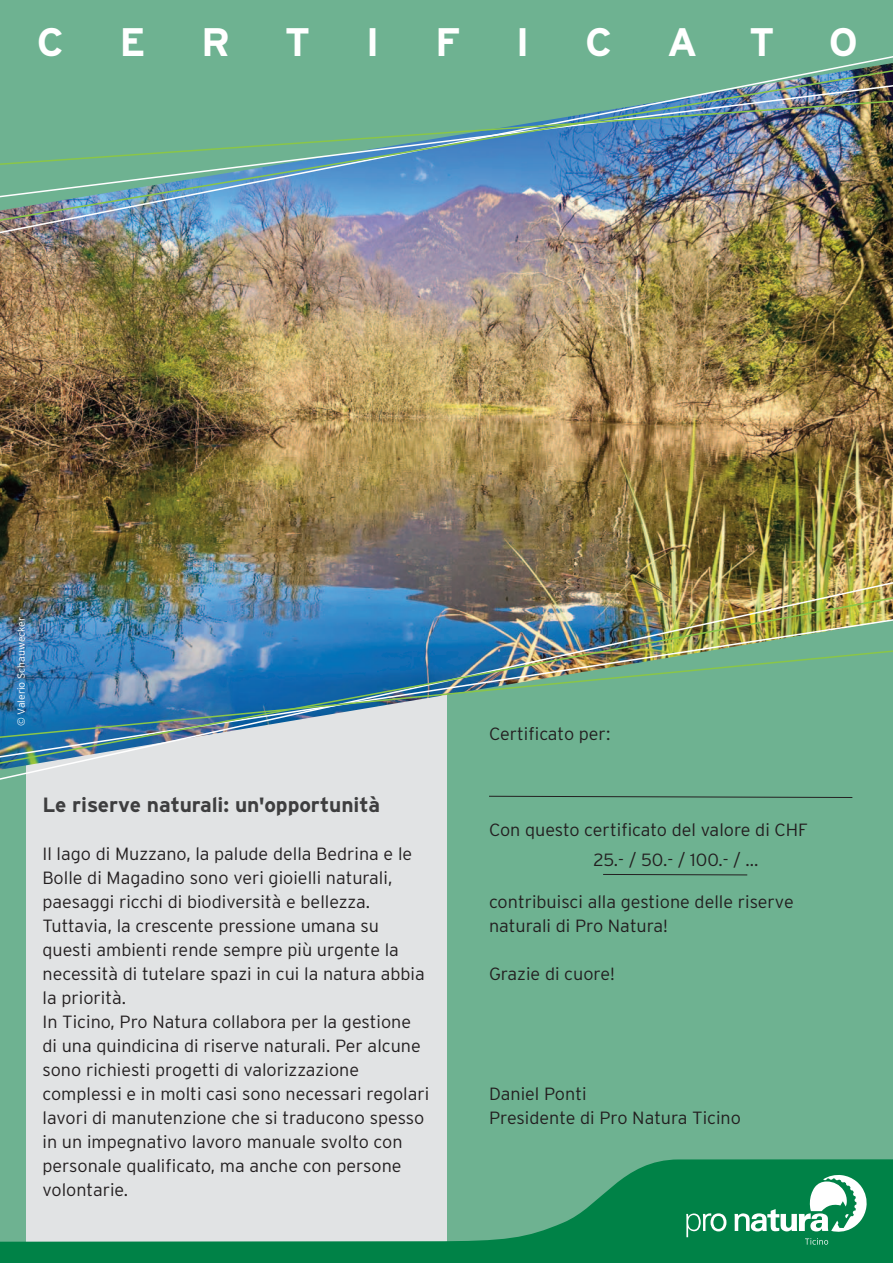
<style>
.page{position:relative;width:893px;height:1263px;background:#fff}
.page>*{position:absolute;margin:0;border:0;box-sizing:border-box;transform-origin:0 0}
.t1{font:700 40.5px "Interstate";color:#fff}
.t2{font:700 21px "Interstate";letter-spacing:-.005em;color:#3e3e3f}
.t3{font:300 18px/24px "Interstate";color:#231f20}
.t4{font:300 10.5px "Interstate";color:#fff}
</style>
<div class="page">
<div style="left:0;top:617px;width:893px;height:638px;background:#6eb291"></div>
<div style="left:0;top:0;width:893px;height:213px;background:#6eb291"></div>
<div style="left:26px;top:688px;width:420px;height:556px;background:#e1e3e4"></div>
<img style="left:0;top:248px;width:893px;height:324px">
<svg style="left:0;top:1159px;width:893px;height:104px"></svg>
<svg style="left:686px;top:1174px;width:181px;height:71px;background:#399d70"></svg>
<img style="left:0;top:56px;width:893px;height:192px">
<img style="left:0;top:57px;width:893px;height:175px">
<img style="left:0;top:572px;width:893px;height:232px">
<img style="left:0;top:588px;width:893px;height:201px">
<svg style="left:488px;top:796px;width:365px;height:2px"></svg>
<svg style="left:603px;top:874px;width:145px;height:1px"></svg>
<h1 class="t1" style="left:37px;top:17px;width:29px">C</h1>
<h1 class="t1" style="left:119px;top:17px;width:28px">E</h1>
<h1 class="t1" style="left:201px;top:17px;width:30px">R</h1>
<h1 class="t1" style="left:285px;top:17px;width:27px">T</h1>
<h1 class="t1" style="left:366px;top:17px;width:15px">I</h1>
<h1 class="t1" style="left:435px;top:17px;width:27px">F</h1>
<h1 class="t1" style="left:516px;top:17px;width:15px">I</h1>
<h1 class="t1" style="left:585px;top:17px;width:29px">C</h1>
<h1 class="t1" style="left:667px;top:17px;width:32px">A</h1>
<h1 class="t1" style="left:749px;top:17px;width:27px">T</h1>
<h1 class="t1" style="left:829px;top:17px;width:31px">O</h1>
<p class="t4" style="left:15px;top:726px;width:111px;rotate:-90deg">© Valerio Schauwecker</p>
<p class="t2" style="left:43px;top:792px;width:339px">Le riserve naturali: un'opportunità</p>
<p class="t3" style="left:43px;top:841px;width:388px">Il lago di Muzzano, la palude della Bedrina e le Bolle di Magadino sono veri gioielli naturali, paesaggi ricchi di biodiversità e bellezza.<br>Tuttavia, la crescente pressione umana su questi ambienti rende sempre più urgente la necessità di tutelare spazi in cui la natura abbia la priorità.<br>In Ticino, Pro Natura collabora per la gestione di una quindicina di riserve naturali. Per alcune sono richiesti progetti di valorizzazione complessi e in molti casi sono necessari regolari lavori di manutenzione che si traducono spesso in un impegnativo lavoro manuale svolto con personale qualificato, ma anche con persone volontarie.</p>
<p class="t3" style="left:489px;top:722px;width:123px">Certificato per:</p>
<p class="t3" style="left:489px;top:818px;width:321px">Con questo certificato del valore di CHF</p>
<p class="t3" style="left:594px;top:848px;width:166px">25.- / 50.- / 100.- / ...</p>
<p class="t3" style="left:489px;top:890px;width:306px">contribuisci alla gestione delle riserve naturali di Pro Natura!</p>
<p class="t3" style="left:489px;top:962px;width:127px">Grazie di cuore!</p>
<p class="t3" style="left:489px;top:1082px;width:253px">Daniel Ponti<br>Presidente di Pro Natura Ticino</p>
</div>
